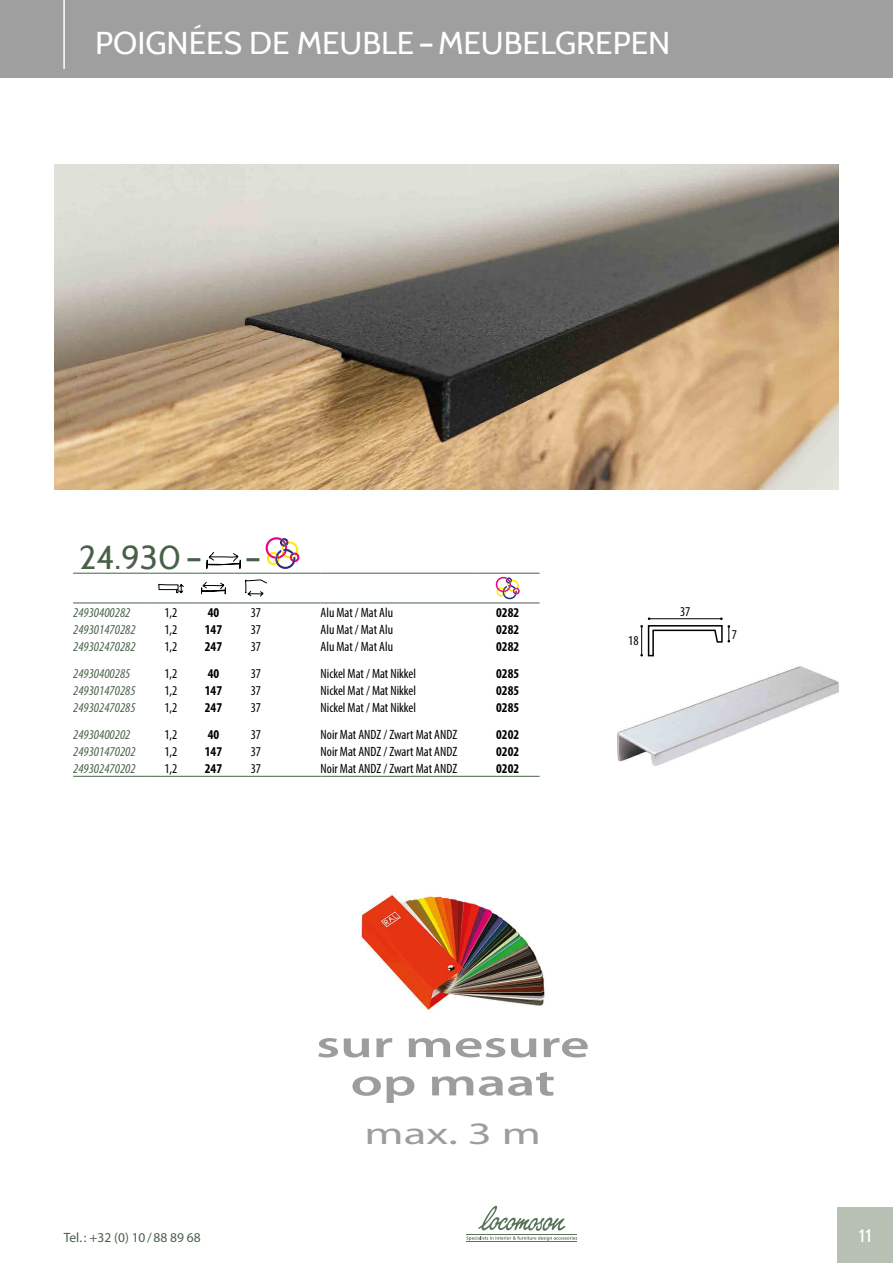
<style>
.page{position:relative;width:893px;height:1263px;background:#fff}
.page>*{position:absolute;margin:0;border:0;box-sizing:border-box;transform-origin:0 0}
.t1{font:600 38.25px/38.2px "Myriad Pro";color:#9d9d9c;text-align:center;scale:1.5 1}
.t2{font:33px "Cabin";color:#486148}
.t3{font:31.5px "Cabin";color:#fff}
.t4{font:31.35px "Myriad Pro";color:#9d9d9c;scale:1.5 1}
.t5{font:18px "Cabin";color:#fff}
.t6{font:condensed 13.5px "Myriad Pro";color:#000}
.t7{font:italic condensed 13.5px "Myriad Pro";color:#486148}
.t8{font:700 condensed 13.5px "Myriad Pro";color:#000}
.t9{font:13.5px "Myriad Pro";color:#486148}
</style>
<div class="page">
<div style="left:0;top:0;width:893px;height:78px;background:#9f9f9f"></div>
<hr style="left:63px;top:0;width:2px;height:68px;background:#fff">
<div style="left:838px;top:1207px;width:55px;height:56px;background:#b8c0b4"></div>
<svg style="left:466px;top:1206px;width:111px;height:35px"></svg>
<hr style="left:467px;top:1234px;width:110px;height:1px;background:#5a745a">
<hr style="left:467px;top:1241px;width:110px;height:1px;background:#5a745a">
<img style="left:54px;top:164px;width:785px;height:325px">
<img style="left:618px;top:666px;width:220px;height:99px">
<hr style="left:192px;top:603px;width:43px;height:1px;background:#486148">
<hr style="left:235px;top:603px;width:42px;height:1px;background:#486148">
<hr style="left:150px;top:603px;width:42px;height:1px;background:#486148">
<hr style="left:277px;top:603px;width:44px;height:1px;background:#486148">
<hr style="left:73px;top:603px;width:77px;height:1px;background:#486148">
<hr style="left:73px;top:573px;width:77px;height:1px;background:#486148">
<hr style="left:150px;top:573px;width:42px;height:1px;background:#486148">
<hr style="left:192px;top:573px;width:43px;height:1px;background:#486148">
<hr style="left:235px;top:573px;width:42px;height:1px;background:#486148">
<hr style="left:277px;top:573px;width:44px;height:1px;background:#486148">
<hr style="left:321px;top:573px;width:155px;height:1px;background:#486148">
<hr style="left:476px;top:573px;width:64px;height:1px;background:#486148">
<hr style="left:321px;top:603px;width:155px;height:1px;background:#486148">
<hr style="left:476px;top:603px;width:64px;height:1px;background:#486148">
<hr style="left:73px;top:776px;width:77px;height:1px;background:#486148">
<hr style="left:150px;top:776px;width:42px;height:1px;background:#486148">
<hr style="left:277px;top:776px;width:44px;height:1px;background:#486148">
<hr style="left:192px;top:776px;width:43px;height:1px;background:#486148">
<hr style="left:235px;top:776px;width:42px;height:1px;background:#486148">
<hr style="left:321px;top:776px;width:155px;height:1px;background:#486148">
<hr style="left:476px;top:776px;width:64px;height:1px;background:#486148">
<svg style="left:206px;top:552px;width:35px;height:17px"></svg>
<svg style="left:266px;top:537px;width:33px;height:32px"></svg>
<svg style="left:158px;top:584px;width:26px;height:9px"></svg>
<svg style="left:201px;top:582px;width:25px;height:12px"></svg>
<svg style="left:245px;top:580px;width:22px;height:16px"></svg>
<svg style="left:496px;top:577px;width:24px;height:22px"></svg>
<svg style="left:640px;top:617px;width:90px;height:40px"></svg>
<img style="left:361px;top:891px;width:186px;height:119px">
<h3 class="t3" style="left:95px;top:23px;width:577px">POIGNÉES DE MEUBLE–MEUBELGREPEN</h3>
<h2 class="t2" style="left:79px;top:537px;width:125px">24.930–</h2>
<h2 class="t2" style="left:245px;top:537px;width:18px">–</h2>
<p class="t7" style="left:73px;top:604px;width:59px">24930400282</p>
<p class="t6" style="left:164px;top:604px;width:15px">1,2</p>
<p class="t8" style="left:208px;top:604px;width:13px">40</p>
<p class="t6" style="left:251px;top:604px;width:12px">37</p>
<p class="t6" style="left:321px;top:604px;width:74px">Alu Mat / Mat Alu</p>
<p class="t8" style="left:496px;top:604px;width:25px">0282</p>
<p class="t7" style="left:73px;top:621px;width:64px">249301470282</p>
<p class="t6" style="left:164px;top:621px;width:15px">1,2</p>
<p class="t8" style="left:205px;top:621px;width:19px">147</p>
<p class="t6" style="left:251px;top:621px;width:12px">37</p>
<p class="t6" style="left:321px;top:621px;width:74px">Alu Mat / Mat Alu</p>
<p class="t8" style="left:496px;top:621px;width:25px">0282</p>
<p class="t7" style="left:73px;top:638px;width:64px">249302470282</p>
<p class="t6" style="left:164px;top:638px;width:15px">1,2</p>
<p class="t8" style="left:205px;top:638px;width:19px">247</p>
<p class="t6" style="left:251px;top:638px;width:12px">37</p>
<p class="t6" style="left:321px;top:638px;width:74px">Alu Mat / Mat Alu</p>
<p class="t8" style="left:496px;top:638px;width:25px">0282</p>
<p class="t7" style="left:73px;top:665px;width:59px">24930400285</p>
<p class="t6" style="left:164px;top:665px;width:15px">1,2</p>
<p class="t8" style="left:208px;top:665px;width:13px">40</p>
<p class="t6" style="left:251px;top:665px;width:12px">37</p>
<p class="t6" style="left:321px;top:665px;width:97px">Nickel Mat / Mat Nikkel</p>
<p class="t8" style="left:496px;top:665px;width:25px">0285</p>
<p class="t7" style="left:73px;top:682px;width:64px">249301470285</p>
<p class="t6" style="left:164px;top:682px;width:15px">1,2</p>
<p class="t8" style="left:205px;top:682px;width:19px">147</p>
<p class="t6" style="left:251px;top:682px;width:12px">37</p>
<p class="t6" style="left:321px;top:682px;width:97px">Nickel Mat / Mat Nikkel</p>
<p class="t8" style="left:496px;top:682px;width:25px">0285</p>
<p class="t7" style="left:73px;top:699px;width:64px">249302470285</p>
<p class="t6" style="left:164px;top:699px;width:15px">1,2</p>
<p class="t8" style="left:205px;top:699px;width:19px">247</p>
<p class="t6" style="left:251px;top:699px;width:12px">37</p>
<p class="t6" style="left:321px;top:699px;width:97px">Nickel Mat / Mat Nikkel</p>
<p class="t8" style="left:496px;top:699px;width:25px">0285</p>
<p class="t7" style="left:73px;top:726px;width:59px">24930400202</p>
<p class="t6" style="left:164px;top:726px;width:15px">1,2</p>
<p class="t8" style="left:208px;top:726px;width:13px">40</p>
<p class="t6" style="left:251px;top:726px;width:12px">37</p>
<p class="t6" style="left:321px;top:726px;width:138px">Noir Mat ANDZ / Zwart Mat ANDZ</p>
<p class="t8" style="left:496px;top:726px;width:25px">0202</p>
<p class="t7" style="left:73px;top:743px;width:64px">249301470202</p>
<p class="t6" style="left:164px;top:743px;width:15px">1,2</p>
<p class="t8" style="left:205px;top:743px;width:19px">147</p>
<p class="t6" style="left:251px;top:743px;width:12px">37</p>
<p class="t6" style="left:321px;top:743px;width:138px">Noir Mat ANDZ / Zwart Mat ANDZ</p>
<p class="t8" style="left:496px;top:743px;width:25px">0202</p>
<p class="t7" style="left:73px;top:760px;width:64px">249302470202</p>
<p class="t6" style="left:164px;top:760px;width:15px">1,2</p>
<p class="t8" style="left:205px;top:760px;width:19px">247</p>
<p class="t6" style="left:251px;top:760px;width:12px">37</p>
<p class="t6" style="left:321px;top:760px;width:138px">Noir Mat ANDZ / Zwart Mat ANDZ</p>
<p class="t8" style="left:496px;top:760px;width:25px">0202</p>
<p class="t6" style="left:628px;top:633px;width:12px">18</p>
<p class="t6" style="left:680px;top:604px;width:12px">37</p>
<p class="t6" style="left:732px;top:626px;width:7px">7</p>
<h1 class="t1" style="left:316px;top:1026px;width:184px">sur mesure op maat</h1>
<h3 class="t4" style="left:365px;top:1114px;width:119px">max. 3 m</h3>
<p class="t9" style="left:64px;top:1229px;width:139px">Tel. : +32 (0) 10/88 89 68</p>
<h3 class="t5" style="left:859px;top:1224px;width:14px">11</h3>
</div>
